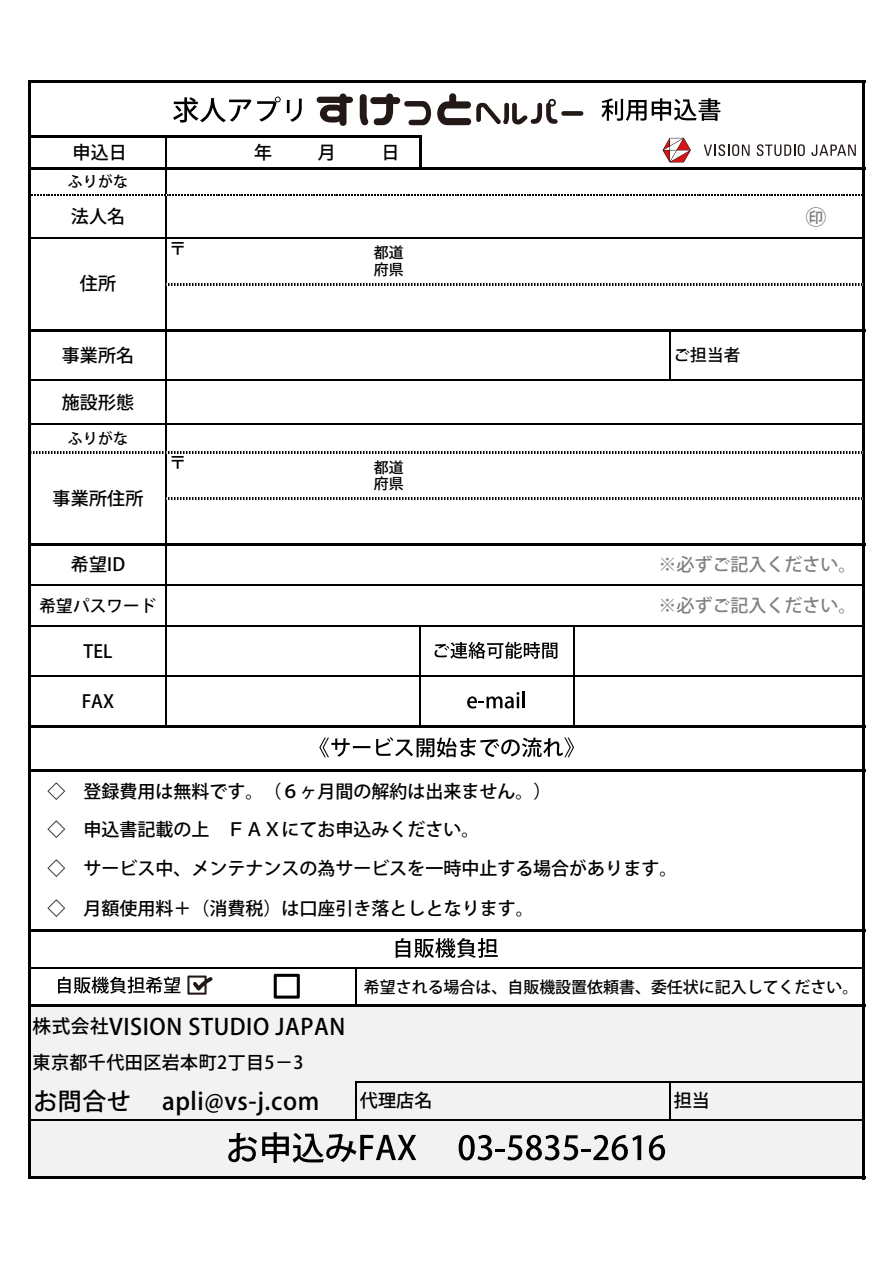
<style>
.page{position:relative;width:893px;height:1263px;background:#fff}
.page>*{position:absolute;margin:0;border:0;box-sizing:border-box;transform-origin:0 0}
.t1{font:500 24px "Koz Go Pro";letter-spacing:.025em;color:#000}
.t2{font:500 22.35px "Koz Go Pro";letter-spacing:.025em;color:#000}
.t3{font:500 21px "Koz Go Pro";color:#808080}
.t4{font:500 18px "Koz Go Pro";color:#000}
.t5{font:500 18px "Koz Go Pro";color:#808080}
.t6{font:500 18px "Koz Go Pro";letter-spacing:.025em;color:#000}
.t7{font:500 16.5px "Koz Go Pro";letter-spacing:.01em;color:#000}
.t8{font:500 15.9px "Koz Go Pro";color:#000}
.t9{font:500 15px/16.8px "Koz Go Pro";letter-spacing:.01em;color:#000}
.s1{font-size:18.6px}
</style>
<div class="page">
<div style="left:30px;top:1005px;width:834px;height:173px;background:#f2f2f2"></div>
<svg style="left:228px;top:1132px;width:188px;height:31px"></svg>
<svg style="left:458px;top:1135px;width:183px;height:25px"></svg>
<svg style="left:649px;top:1135px;width:16px;height:25px"></svg>
<svg style="left:173px;top:97px;width:108px;height:26px"></svg>
<svg style="left:287px;top:99px;width:15px;height:23px"></svg>
<svg style="left:601px;top:98px;width:119px;height:23px"></svg>
<svg style="left:319px;top:738px;width:51px;height:19px"></svg>
<svg style="left:376px;top:737px;width:198px;height:20px"></svg>
<svg style="left:434px;top:642px;width:123px;height:17px"></svg>
<svg style="left:395px;top:938px;width:102px;height:20px"></svg>
<svg style="left:58px;top:977px;width:122px;height:17px"></svg>
<svg style="left:467px;top:691px;width:57px;height:18px"></svg>
<svg style="left:165px;top:138px;width:1px;height:29px"></svg>
<hr style="left:31px;top:194px;width:134px;height:2px;background:#bfbfbf">
<hr style="left:165px;top:170px;width:1px;height:159px;background:#000">
<hr style="left:31px;top:452px;width:134px;height:1px;background:#bfbfbf">
<hr style="left:165px;top:332px;width:1px;height:211px;background:#000">
<hr style="left:418px;top:138px;width:3px;height:32px;background:#000">
<hr style="left:356px;top:968px;width:1px;height:36px;background:#000">
<hr style="left:669px;top:332px;width:2px;height:49px;background:#000">
<hr style="left:28px;top:80px;width:3px;height:1099px;background:#000">
<hr style="left:862px;top:83px;width:3px;height:1096px;background:#000">
<hr style="left:165px;top:546px;width:1px;height:179px;background:#000">
<hr style="left:419px;top:627px;width:2px;height:98px;background:#000">
<hr style="left:669px;top:1083px;width:2px;height:38px;background:#000">
<hr style="left:573px;top:627px;width:1px;height:98px;background:#000">
<hr style="left:356px;top:1081px;width:1px;height:40px;background:#000">
<hr style="left:31px;top:80px;width:834px;height:3px;background:#000">
<hr style="left:31px;top:135px;width:390px;height:3px;background:#000">
<hr style="left:31px;top:167px;width:834px;height:3px;background:#000">
<hr style="left:166px;top:194px;width:696px;height:2px;background:#bfbfbf">
<hr style="left:31px;top:238px;width:831px;height:1px;background:#000">
<hr style="left:166px;top:284px;width:696px;height:1px;background:#bfbfbf">
<hr style="left:31px;top:329px;width:834px;height:3px;background:#000">
<hr style="left:31px;top:380px;width:831px;height:1px;background:#000">
<hr style="left:31px;top:424px;width:831px;height:1px;background:#000">
<hr style="left:166px;top:452px;width:696px;height:1px;background:#bfbfbf">
<hr style="left:166px;top:498px;width:696px;height:1px;background:#bfbfbf">
<hr style="left:31px;top:543px;width:834px;height:3px;background:#000">
<hr style="left:31px;top:585px;width:831px;height:1px;background:#000">
<hr style="left:31px;top:625px;width:831px;height:2px;background:#000">
<hr style="left:31px;top:676px;width:831px;height:1px;background:#000">
<hr style="left:31px;top:725px;width:834px;height:3px;background:#000">
<hr style="left:31px;top:769px;width:834px;height:3px;background:#000">
<hr style="left:31px;top:929px;width:834px;height:3px;background:#000">
<hr style="left:31px;top:967px;width:831px;height:1px;background:#000">
<hr style="left:31px;top:1004px;width:834px;height:3px;background:#000">
<hr style="left:357px;top:1081px;width:505px;height:2px;background:#000">
<hr style="left:31px;top:1119px;width:831px;height:2px;background:#000">
<hr style="left:31px;top:1176px;width:834px;height:3px;background:#000">
<svg style="left:274px;top:974px;width:26px;height:25px"></svg>
<svg style="left:316px;top:93px;width:37px;height:33px"></svg>
<svg style="left:360px;top:93px;width:71px;height:33px"></svg>
<svg style="left:437px;top:93px;width:146px;height:32px"></svg>
<svg style="left:187px;top:976px;width:26px;height:19px"></svg>
<svg style="left:662px;top:138px;width:29px;height:24px"></svg>
<svg style="left:811px;top:145px;width:44px;height:11px"></svg>
<svg style="left:703px;top:144px;width:46px;height:12px"></svg>
<svg style="left:756px;top:144px;width:48px;height:12px"></svg>
<p class="t4" style="left:72px;top:141px;width:56px">申込日</p>
<p class="t4" style="left:254px;top:141px;width:19px">年</p>
<p class="t4" style="left:318px;top:141px;width:19px">月</p>
<p class="t4" style="left:381px;top:141px;width:19px">日</p>
<p class="t9" style="left:68px;top:174px;width:62px">ふりがな</p>
<p class="t4" style="left:71px;top:205px;width:56px">法人名</p>
<p class="t3" style="left:805px;top:203px;width:23px">㊞</p>
<p class="t4" style="left:169px;top:237px;width:19px">〒</p>
<p class="t9" style="left:374px;top:245px;width:32px">都道府県</p>
<p class="t4" style="left:80px;top:272px;width:38px">住所</p>
<p class="t4" style="left:62px;top:344px;width:74px">事業所名</p>
<p class="t7" style="left:673px;top:345px;width:68px">ご担当者</p>
<p class="t4" style="left:62px;top:391px;width:74px">施設形態</p>
<p class="t9" style="left:68px;top:431px;width:62px">ふりがな</p>
<p class="t4" style="left:169px;top:451px;width:19px">〒</p>
<p class="t9" style="left:374px;top:460px;width:32px">都道府県</p>
<p class="t4" style="left:53px;top:486px;width:92px">事業所住所</p>
<p class="t4" style="left:71px;top:553px;width:56px">希望ID</p>
<p class="t5" style="left:658px;top:553px;width:199px">※必ずご記入ください。</p>
<p class="t7" style="left:40px;top:595px;width:118px">希望パスワード</p>
<p class="t5" style="left:658px;top:594px;width:199px">※必ずご記入ください。</p>
<p class="t4" style="left:83px;top:640px;width:31px">TEL</p>
<p class="t4" style="left:82px;top:690px;width:34px">FAX</p>
<p class="t4" style="left:48px;top:780px;width:505px">◇ 登録費用は無料です。（６ヶ月間の解約は出来ません。）</p>
<p class="t4" style="left:48px;top:818px;width:433px">◇ 申込書記載の上 ＦＡＸにてお申込みください。</p>
<p class="t4" style="left:48px;top:857px;width:631px">◇ サービス中、メンテナンスの為サービスを一時中止する場合があります。</p>
<p class="t4" style="left:48px;top:897px;width:487px">◇ 月額使用料＋（消費税）は口座引き落としとなります。</p>
<p class="t2" style="left:33px;top:1013px;width:314px"><span class="s1">株式会社</span>VISION STUDIO JAPAN</p>
<p class="t6" style="left:33px;top:1051px;width:291px">東京都千代田区岩本町2丁目5－3　</p>
<h1 class="t1" style="left:33px;top:1085px;width:287px">お問合せ　 apli@vs-j.com</h1>
<p class="t8" style="left:364px;top:977px;width:496px">希望される場合は、自販機設置依頼書、委任状に記入してください。</p>
<p class="t4" style="left:360px;top:1089px;width:74px">代理店名</p>
<p class="t4" style="left:673px;top:1089px;width:38px">担当</p>
</div>
